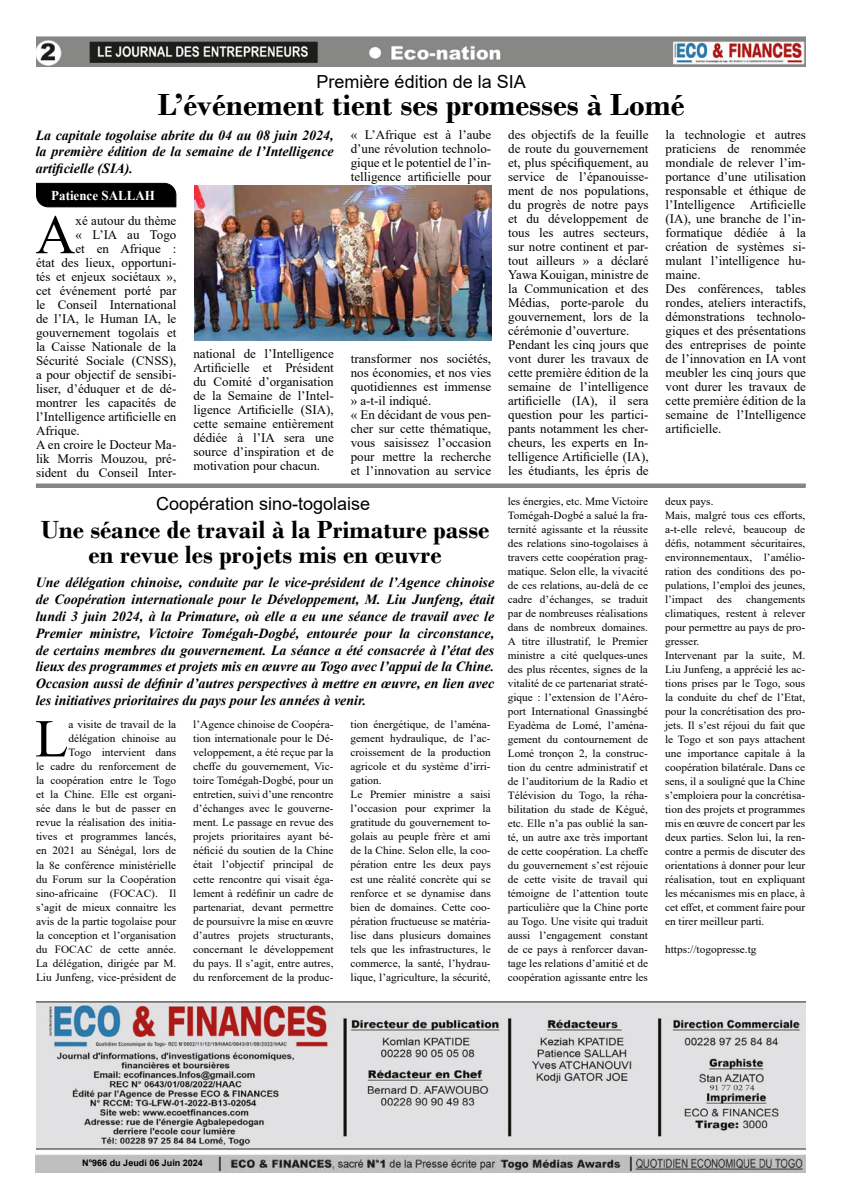
<style>
.page{position:relative;width:842px;height:1191px;background:#fff}
.page>*{position:absolute;margin:0;border:0;box-sizing:border-box;transform-origin:0 0}
.t1{font:55.3px "Times New Roman";color:#000}
.t2{font:53.3px "Times New Roman";color:#000}
.t3{font:700 32px "Bodoni";color:#000}
.t4{font:700 26px/25px "Bodoni";color:#000;text-align:center}
.t5{font:18px "Arial";color:#000}
.t6{font:italic 700 14px/16.8px "Times New Roman";color:#000;text-align:justify}
.t7{font:700 13.5px "Times New Roman";color:#fff;scale:.96 1}
.t8{font:13px/14px "Times New Roman";color:#000}
.t9{font:11px/14px "Times New Roman";color:#000}
.t10{font:700 9px "Arial";color:#000}
</style>
<div class="page">
<img style="left:36px;top:1001px;width:770px;height:171px">
<svg style="left:36px;top:182px;width:141px;height:26px;background:#151515"></svg>
<svg style="left:38px;top:1057px;width:136px;height:21px;background:#c1c1c2"></svg>
<svg style="left:38px;top:1019px;width:137px;height:20px;background:#aaa9b6"></svg>
<hr style="left:36px;top:484px;width:769px;height:3px;background:#000">
<img style="left:36px;top:36px;width:770px;height:31px">
<img style="left:195px;top:185px;width:296px;height:155px">
<h3 class="t5" style="left:317px;top:70px;width:211px">Première édition de la SIA</h3>
<h3 class="t3" style="left:158px;top:86px;width:528px">L’événement tient ses promesses à Lomé</h3>
<p class="t6" style="left:36px;top:126px;width:300px">La capitale togolaise abrite du 04 au 08 juin 2024, la première édition de la semaine de l’Intelligence artificielle (SIA).</p>
<p class="t7" style="left:51px;top:185px;width:109px">Patience SALLAH</p>
<h1 class="t1" style="left:36px;top:196px;width:41px">A</h1>
<p class="t8" style="left:75px;top:213px;width:102px">xé autour du thème</p>
<p class="t8" style="left:75px;top:227px;width:102px">« L’IA au Togo</p>
<p class="t8" style="left:75px;top:241px;width:102px">et en Afrique :</p>
<p class="t8" style="left:36px;top:255px;width:142px">état des lieux, opportuni-</p>
<p class="t8" style="left:36px;top:269px;width:142px">tés et enjeux sociétaux »,</p>
<p class="t8" style="left:36px;top:283px;width:142px">cet événement porté par</p>
<p class="t8" style="left:36px;top:297px;width:142px">le Conseil International</p>
<p class="t8" style="left:36px;top:311px;width:142px">de l’IA, le Human IA, le</p>
<p class="t8" style="left:36px;top:325px;width:142px">gouvernement togolais et</p>
<p class="t8" style="left:36px;top:339px;width:142px">la Caisse Nationale de la</p>
<p class="t8" style="left:36px;top:353px;width:142px">Sécurité Sociale (CNSS),</p>
<p class="t8" style="left:36px;top:367px;width:142px">a pour objectif de sensibi-</p>
<p class="t8" style="left:36px;top:381px;width:142px">liser, d’éduquer et de dé-</p>
<p class="t8" style="left:36px;top:395px;width:142px">montrer les capacités de</p>
<p class="t8" style="left:36px;top:409px;width:142px">l’Intelligence artificielle en</p>
<p class="t8" style="left:36px;top:423px;width:45px">Afrique.</p>
<p class="t8" style="left:36px;top:437px;width:142px">A en croire le Docteur Ma-</p>
<p class="t8" style="left:36px;top:451px;width:142px">lik Morris Mouzou, pré-</p>
<p class="t8" style="left:36px;top:465px;width:142px">sident du Conseil Inter-</p>
<p class="t8" style="left:193px;top:346px;width:142px;text-align:justify">national de l’Intelligence Artificielle et Président du Comité d’organisation de la Semaine de l’Intel&shy;ligence Artificielle (SIA), cette semaine entièrement dédiée à l’IA sera une source d’inspiration et de motivation pour chacun.</p>
<p class="t8" style="left:351px;top:127px;width:142px;text-align:justify">« L’Afrique est à l’aube d’une révolution technolo&shy;gique et le potentiel de l’in&shy;telligence artificielle pour</p>
<p class="t8" style="left:351px;top:351px;width:142px">transformer nos sociétés, nos économies, et nos vies quotidiennes est immense » a-t-il indiqué.<br>« En décidant de vous pen&shy;cher sur cette thématique, vous saisissez l’occasion pour mettre la recherche et l’innovation au service</p>
<h3 class="t5" style="left:156px;top:491px;width:216px">Coopération sino-togolaise</h3>
<h3 class="t4" style="left:41px;top:516px;width:450px">Une séance de travail à la Primature passe en revue les projets mis en œuvre</h3>
<p class="t6" style="left:36px;top:574px;width:460px">Une délégation chinoise, conduite par le vice-président de l’Agence chinoise de Coopération internationale pour le Développement, M. Liu Junfeng, était lundi 3 juin 2024, à la Primature, où elle a eu une séance de travail avec le Premier ministre, Victoire Tomégah-Dogbé, entourée pour la circonstance, de certains membres du gouvernement. La séance a été consacrée à l’état des lieux des programmes et projets mis en œuvre au Togo avec l’appui de la Chine.<br>Occasion aussi de définir d’autres perspectives à mettre en œuvre, en lien avec les initiatives prioritaires du pays pour les années à venir.</p>
<p class="t9" style="left:36px;top:717px;width:142px;text-align:right">a visite de travail de la délégation chinoise au<br>Togo intervient dans<br>le cadre du renforcement de la coopération entre le Togo et la Chine. Elle est organi&shy;sée dans le but de passer en revue la réalisation des initia&shy;tives et programmes lancés, en 2021 au Sénégal, lors de la 8e conférence ministérielle du Forum sur la Coopération sino-africaine (FOCAC). Il s’agit de mieux connaitre les avis de la partie togolaise pour la conception et l’organisation du FOCAC de cette année.<br>La délégation, dirigée par M.<br>Liu Junfeng, vice-président de</p>
<p class="t9" style="left:193px;top:717px;width:142px;text-align:justify">l’Agence chinoise de Coopéra&shy;tion internationale pour le Dé&shy;veloppement, a été reçue par la cheffe du gouvernement, Vic&shy;toire Tomégah-Dogbé, pour un entretien, suivi d’une rencontre d’échanges avec le gouverne&shy;ment. Le passage en revue des projets prioritaires ayant bé&shy;néficié du soutien de la Chine était l’objectif principal de cette rencontre qui visait éga&shy;lement à redéfinir un cadre de partenariat, devant permettre de poursuivre la mise en œuvre d’autres projets structurants, concernant le développement du pays. Il s’agit, entre autres, du renforcement de la produc-</p>
<p class="t9" style="left:350px;top:717px;width:142px">tion énergétique, de l’aména&shy;gement hydraulique, de l’ac&shy;croissement de la production agricole et du système d’irri&shy;gation.<br>Le Premier ministre a saisi l’occasion pour exprimer la gratitude du gouvernement to&shy;golais au peuple frère et ami de la Chine. Selon elle, la coo&shy;pération entre les deux pays est une réalité concrète qui se renforce et se dynamise dans bien de domaines. Cette coo&shy;pération fructueuse se matéria&shy;lise dans plusieurs domaines tels que les infrastructures, le commerce, la santé, l’hydrau&shy;lique, l’agriculture, la sécurité,</p>
<h2 class="t2" style="left:35px;top:701px;width:35px">L</h2>
<p class="t8" style="left:508px;top:127px;width:142px">des objectifs de la feuille de route du gouvernement et, plus spécifiquement, au service de l’épanouisse&shy;ment de nos populations, du progrès de notre pays et du développement de tous les autres secteurs, sur notre continent et par&shy;tout ailleurs » a déclaré<br>Yawa Kouigan, ministre de la Communication et des<br>Médias, porte-parole du gouvernement, lors de la cérémonie d’ouverture.<br>Pendant les cinq jours que vont durer les travaux de cette première édition de la semaine de l’intelligence artificielle (IA), il sera question pour les partici&shy;pants notamment les cher&shy;cheurs, les experts en In&shy;telligence Artificielle (IA), les étudiants, les épris de</p>
<p class="t8" style="left:666px;top:127px;width:142px">la technologie et autres praticiens de renommée mondiale de relever l’im&shy;portance d’une utilisation responsable et éthique de l’Intelligence Artificielle (IA), une branche de l’in&shy;formatique dédiée à la création de systèmes si&shy;mulant l’intelligence hu&shy;maine.<br>Des conférences, tables rondes, ateliers interactifs, démonstrations technolo&shy;giques et des présentations des entreprises de pointe de l’innovation en IA vont meubler les cinq jours que vont durer les travaux de cette première édition de la semaine de l’Intelligence artificielle.</p>
<p class="t9" style="left:508px;top:493px;width:142px;text-align:justify">les énergies, etc. Mme Victoire Tomégah-Dogbé a salué la fra&shy;ternité agissante et la réussite des relations sino-togolaises à travers cette coopération prag&shy;matique. Selon elle, la vivacité de ces relations, au-delà de ce cadre d’échanges, se traduit par de nombreuses réalisations dans de nombreux domaines.<br>A titre illustratif, le Premier ministre a cité quelques-unes des plus récentes, signes de la vitalité de ce partenariat straté&shy;gique : l’extension de l’Aéro&shy;port International Gnassingbé Eyadèma de Lomé, l’aména&shy;gement du contournement de Lomé tronçon 2, la construc&shy;tion du centre administratif et de l’auditorium de la Radio et Télévision du Togo, la réha&shy;bilitation du stade de Kégué, etc. Elle n’a pas oublié la san&shy;té, un autre axe très important de cette coopération. La cheffe du gouvernement s’est réjouie de cette visite de travail qui témoigne de l’attention toute particulière que la Chine porte au Togo. Une visite qui traduit aussi l’engagement constant de ce pays à renforcer davan&shy;tage les relations d’amitié et de coopération agissante entre les</p>
<p class="t9" style="left:665px;top:493px;width:142px">deux pays.<br>Mais, malgré tous ces efforts, a-t-elle relevé, beaucoup de défis, notamment sécuritaires, environnementaux, l’amélio&shy;ration des conditions des po&shy;pulations, l’emploi des jeunes, l’impact</p>
<p class="t9" style="left:665px;top:591px;width:142px;text-indent:81px">changements climatiques, restent à relever pour permettre au pays de pro&shy;gresser.<br>Intervenant par la suite, M.<br>Liu Junfeng, a apprécié les ac&shy;tions prises par le Togo, sous la conduite du chef de l’Etat, pour la concrétisation des pro&shy;jets. Il s’est réjoui du fait que le Togo et son pays attachent une importance capitale à la coopération bilatérale. Dans ce sens, il a souligné que la Chine s’emploiera pour la concrétisa&shy;tion des projets et programmes mis en œuvre de concert par les deux parties. Selon lui, la ren&shy;contre a permis de discuter des orientations à donner pour leur réalisation, tout en expliquant les mécanismes mis en place, à cet effet, et comment faire pour en tirer meilleur parti.</p>
<p class="t9" style="left:665px;top:941px;width:93px">https://togopresse.tg</p>
<p class="t9" style="left:717px;top:591px;width:17px">des</p>
<p class="t10" style="left:82px;top:1156px;width:122px">N°966 du Jeudi 06 Juin 2024</p>
</div>
